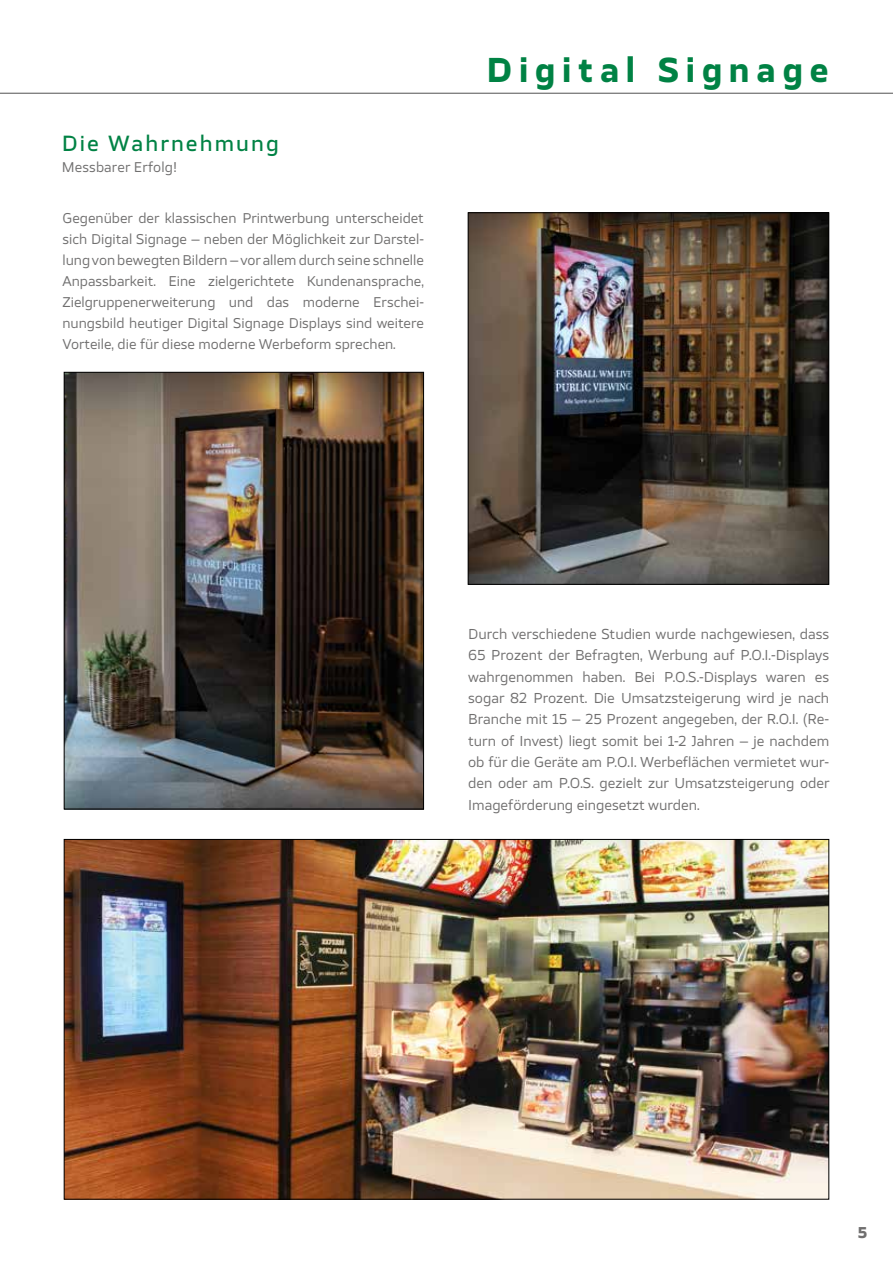
<style>
.page{position:relative;width:893px;height:1263px;background:#fff}
.page>*{position:absolute;margin:0;border:0;box-sizing:border-box;transform-origin:0 0}
.t1{font:700 33px "TT Severs";letter-spacing:.2em;color:#008244}
.t2{font:500 21px "TT Severs";letter-spacing:.1em;color:#008244}
.t3{font:700 15px "TT Severs";color:#706f6f}
.t4{font:13.8px/21.3px "TT Severs";color:#706f6f;text-align:justify}
.t5{font:13.5px/21px "TT Severs";color:#706f6f;text-align:justify}
</style>
<div class="page">
<img style="left:66px;top:841px;width:761px;height:356px">
<img style="left:66px;top:374px;width:356px;height:433px">
<div style="left:64px;top:372px;width:360px;height:437px;border:1px solid #000"></div>
<img style="left:470px;top:214px;width:357px;height:369px">
<div style="left:468px;top:212px;width:361px;height:373px;border:1px solid #000"></div>
<hr style="left:0;top:93px;width:893px;height:1px;background:#525152">
<h2 class="t2" style="left:62px;top:129px;width:219px">Die Wahrnehmung</h2>
<p class="t5" style="left:62px;top:156px;width:117px">Messbarer Erfolg!</p>
<p class="t5" style="left:62px;top:207px;width:363px">Gegenüber der klassischen Printwerbung unterscheidet sich Digital Signage – neben der Möglichkeit zur Darstel&shy;lung von bewegten Bildern – vor allem durch seine schnelle Anpassbarkeit. Eine zielgerichtete Kundenansprache, Zielgruppenerweiterung und das moderne Erschei&shy;nungsbild heutiger Digital Signage Displays sind weitere Vorteile, die für diese moderne Werbeform sprechen.</p>
<h1 class="t1" style="left:487px;top:48px;width:344px">Digital Signage</h1>
<p class="t4" style="left:468px;top:623px;width:363px">Durch verschiedene Studien wurde nachgewiesen, dass 65 Prozent der Befragten, Werbung auf P.O.I.-Displays wahrgenommen haben. Bei P.O.S.-Displays waren es sogar 82 Prozent. Die Umsatzsteigerung wird je nach Branche mit 15 – 25 Prozent angegeben, der R.O.I. (Re&shy;turn of Invest) liegt somit bei 1-2 Jahren – je nachdem ob für die Geräte am P.O.I. Werbeflächen vermietet wur&shy;den oder am P.O.S. gezielt zur Umsatzsteigerung oder Imageförderung eingesetzt wurden.</p>
<p class="t3" style="left:858px;top:1222px;width:11px">5</p>
</div>
